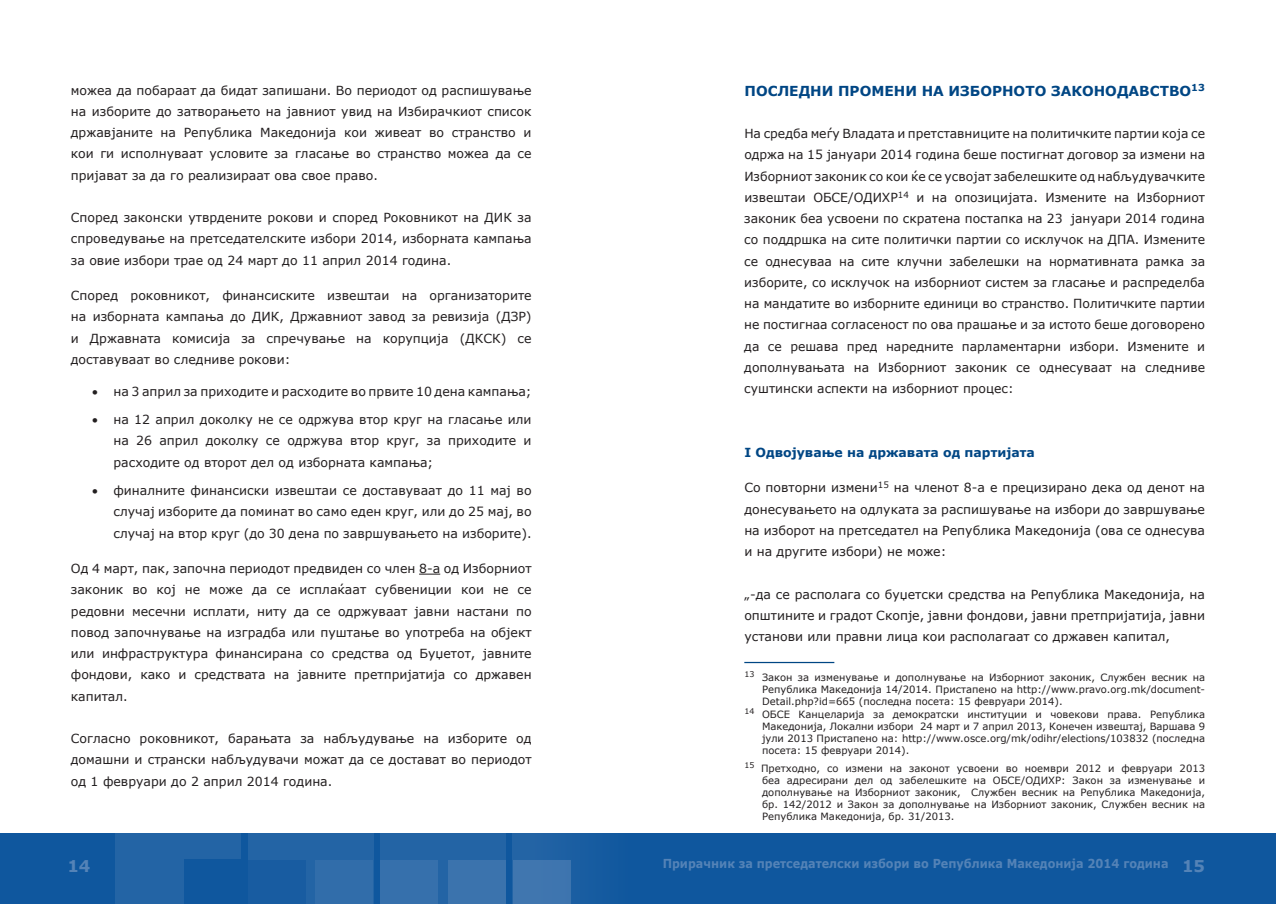
<style>
.page{position:relative;width:1276px;height:904px;background:#fff}
.page>*{position:absolute;margin:0;border:0;box-sizing:border-box;transform-origin:0 0}
.t1{font:700 16.25px "Verdana";color:#5483b7}
.t2{font:700 13.75px "Verdana";color:#004684}
.t3{font:12.5px/21.2px "Verdana";color:#231f20;text-align:justify}
.t4{font:700 12.5px "Verdana";color:#004684}
.t5{font:700 12.38px "Verdana";color:#5483b7;scale:.91 1}
.t6{font:10px/12px "Verdana";color:#231f20;text-align:justify}
.s1{font-size:16.25px}
</style>
<div class="page">
<div style="left:638px;top:833px;width:638px;height:71px;background:#0f579e"></div>
<div style="left:0;top:833px;width:638px;height:71px;background:#0f579e"></div>
<div style="left:116px;top:833px;width:125px;height:71px;background:#2364a5"></div>
<div style="left:248px;top:833px;width:125px;height:71px;background:#2364a5"></div>
<div style="left:380px;top:833px;width:126px;height:71px;background:#2364a5"></div>
<div style="left:513px;top:833px;width:125px;height:71px;background:#175ca0"></div>
<div style="left:248px;top:859px;width:58px;height:45px;background:#185ca1"></div>
<div style="left:184px;top:859px;width:57px;height:45px;background:#0f579e"></div>
<div style="left:315px;top:859px;width:58px;height:45px;background:#316daa"></div>
<div style="left:448px;top:859px;width:58px;height:45px;background:#3b73ad"></div>
<div style="left:513px;top:859px;width:57px;height:45px;background:#3f76af"></div>
<div style="left:380px;top:859px;width:58px;height:45px;background:#3670ac"></div>
<svg style="left:419px;top:573px;width:21px;height:1px"></svg>
<hr style="left:744px;top:662px;width:90px;height:1px;background:#004684">
<p class="t3" style="left:71px;top:79px;width:462px">можеа да побараат да бидат запишани. Во периодот од распишување на изборите до затворањето на јавниот увид на Избирачкиот список државјаните на Република Македонија кои живеат во странство и кои ги исполнуваат условите за гласањe во странство можеа да се пријават за да го реализираат ова свое право.</p>
<p class="t3" style="left:71px;top:207px;width:462px">Според законски утврдените рокови и според Роковникот на ДИК за спроведување на претседателските избори 2014, изборната кампања за овие избори трае од 24 март до 11 април 2014 година.</p>
<p class="t3" style="left:71px;top:285px;width:462px">Според роковникот, финансиските извештаи на организаторите на изборната кампања до ДИК, Државниот завод за ревизија (ДЗР) и Државната комисија за спречување на корупција (ДКСК) се доставуваат во следниве рокови:</p>
<p class="t3" style="left:92px;top:380px;width:441px">• на 3 април за приходите и расходите во првите 10 дена кампања;</p>
<p class="t3" style="left:113px;top:409px;width:420px;text-indent:-21px">• на 12 април доколку не се одржува втор круг на гласање или на 26 април доколку се одржува втор круг, за приходите и расходите од второт дел од изборната кампања;</p>
<p class="t3" style="left:113px;top:480px;width:420px;text-indent:-21px">• финалните финансиски извештаи се доставуваат до 11 мај во случај изборите да поминат во само еден круг, или до 25 мај, во случај на втор круг (до 30 дена по завршувањето на изборите).</p>
<p class="t3" style="left:71px;top:557px;width:462px">Од 4 март, пак, започна периодот предвиден со член 8-а од Изборниот законик во кој не може да се исплаќаат субвениции кои не се редовни месечни исплати, ниту да се одржуваат јавни настани по повод започнување на изградба или пуштање во употреба на објект или инфраструктура финансирана со средства од Буџетот, јавните фондови, како и средствата на јавните претпријатија со државен капитал.</p>
<p class="t3" style="left:71px;top:727px;width:462px">Согласно роковникот, барањата за набљудување на изборите од домашни и странски набљудувачи можат да се достават во периодот од 1 февруари до 2 април 2014 година.</p>
<p class="t2" style="left:744px;top:81px;width:462px">Последни п ром ени на изборното законодавство<sup>13</sup></p>
<p class="t3" style="left:744px;top:123px;width:462px">На средба меѓу Владата и претставниците на политичките партии која се одржа на 15 јануари 2014 година беше постигнат договор за измени на Изборниот законик со кои ќе се усвојат забелешките од набљудувачките извештаи ОБСЕ/ОДИХР<sup>14</sup> и на опозицијата. Измените на Изборниот законик беа усвоени по скратена постапка на 23 јануари 2014 година со поддршка на сите политички партии со исклучок на ДПА. Измените се однесуваа на сите клучни забелешки на нормативната рамка за изборите, со исклучок на изборниот систем за гласање и распределба на мандатите во изборните единици во странство. Политичките партии не постигнаа согласеност по ова прашање и за истото беше договорено да се решава пред наредните парламентарни избори. Измените и дополнувањата на Изборниот законик се однесуваат на следниве суштински аспекти на изборниот процес:</p>
<p class="t4" style="left:744px;top:443px;width:292px">I Одвојување на државата од партијата</p>
<p class="t3" style="left:744px;top:477px;width:462px">Со повторни измени<sup>15</sup> на членот 8-а е прецизирано дека од денот на донесувањето на одлуката за распишување на избори до завршување на изборот на претседател на Република Македонија (ова се однесува и на другите избори) не може:</p>
<p class="t3" style="left:744px;top:583px;width:462px">„-да се располага со буџетски средства на Република Македонија, на општините и градот Скопје, јавни фондови, јавни претпријатија, јавни установи или правни лица кои располагаат со државен капитал,</p>
<p class="t6" style="left:762px;top:670px;width:444px;text-indent:-18px"><sup>13</sup> Закон за изменување и дополнување на Изборниот законик, Службен весник на Република Македонија 14/2014. Пристапено на http://www.pravo.org.mk/document-Detail.php?id=665 (последна посета: 15 февруари 2014).</p>
<p class="t6" style="left:762px;top:708px;width:444px;text-indent:-18px"><sup>14</sup> ОБСЕ Канцеларија за демократски институции и човекови права. Република Македонија, Локални избори 24 март и 7 април 2013, Конечен извештај, Варшава 9 јули 2013 Пристапено на: http://www.osce.org/mk/odihr/elections/103832 (последна посета: 15 февруари 2014).</p>
<p class="t6" style="left:762px;top:762px;width:444px;text-indent:-18px"><sup>15</sup> Претходно, со измени на законот усвоени во ноември 2012 и февруари 2013 беа адресирани дел од забелешките на ОБСЕ/ОДИХР: Закон за изменување и дополнување на Изборниот законик, Службен весник на Република Македонија, бр. 142/2012 и Закон за дополнување на Изборниот законик, Службен весник на Република Македонија, бр. 31/2013.</p>
<h1 class="t1" style="left:67px;top:854px;width:25px">14</h1>
<p class="t5" style="left:662px;top:855px;width:597px">Прирачник за претседателски избори во Република Македонија 2014 година <span class="s1">15</span></p>
</div>
